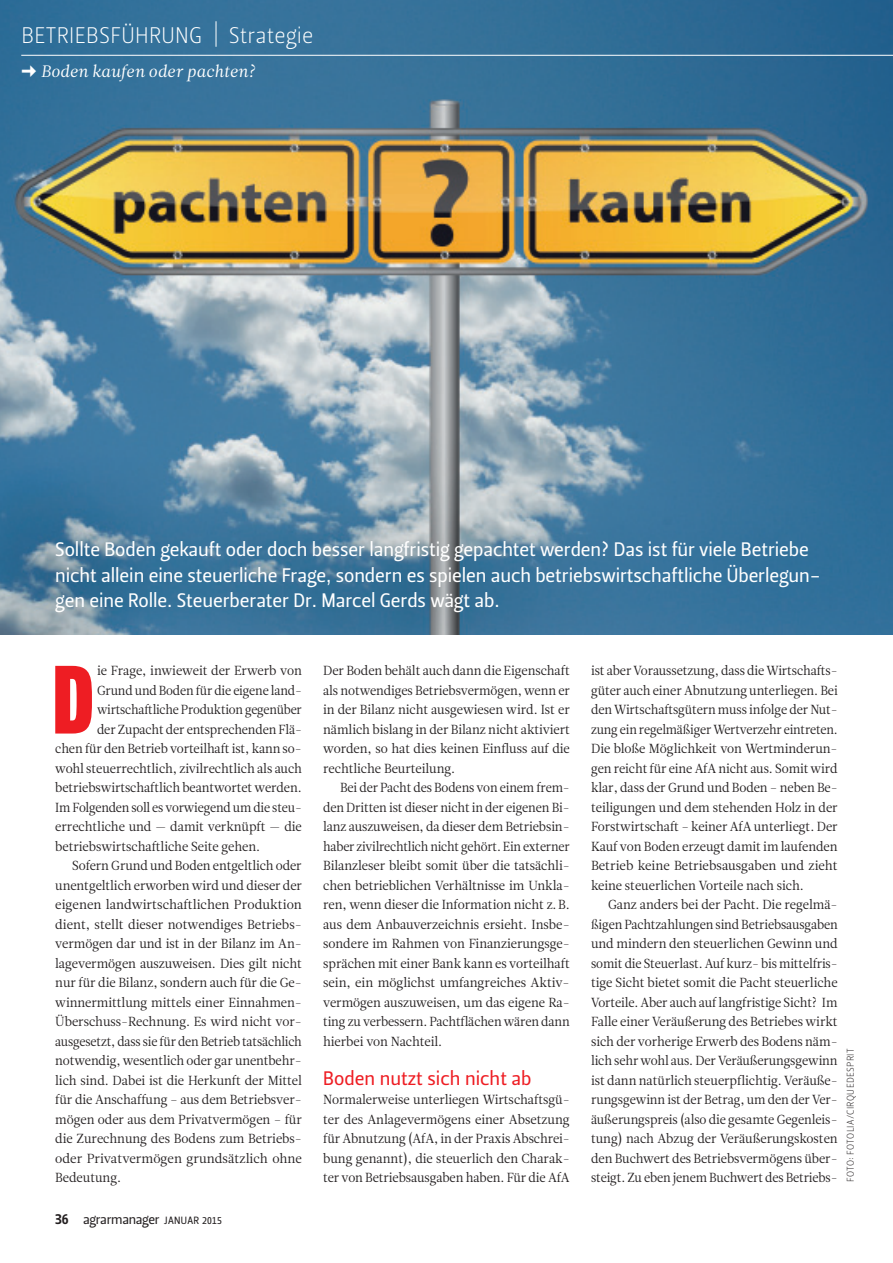
<style>
.page{position:relative;width:893px;height:1263px;background:#fff}
.page>*{position:absolute;margin:0;border:0;box-sizing:border-box;transform-origin:0 0}
._04_3_Text_Initial_4{font:96.75px "Leitura Headline Sans";color:#ee1d23;scale:.96 1}
.t1{font:22.5px "Leitura Sans Grot 1";letter-spacing:.015em;color:#fff}
._03_Vorspann{font:19.5px/25.5px "Leitura Sans Grot 2";letter-spacing:-.005em;color:#fff}
._07_Zwischenuebersch{font:19.5px "Leitura Sans Grot 2";color:#ee1d23}
.t2{font:16.5px "Leitura News Italic 1";letter-spacing:-.005em;color:#fff}
.t3{font:13.5px "Leitura Sans Grot 2";letter-spacing:-.025em;color:#231f20}
._04_2_Text{font:13.2px/19.5px "Leitura News Roman 1";letter-spacing:-.01em;color:#231f20;text-align:justify;scale:.95 1}
._04_2_Text-2{font:13.2px/19.5px "Leitura News Roman 1";letter-spacing:-.01em;color:#231f20;text-align:justify;scale:.96 1}
._04_2_Text-3{font:13.2px/19.5px "Leitura News Roman 1";letter-spacing:-.01em;color:#231f20;text-align:justify;scale:.94 1}
._04_1_Text_ohne_Einz{font:13.2px/19.5px "Leitura News Roman 1";letter-spacing:-.005em;color:#231f20;text-align:justify;scale:.95 1}
._04_1_Text_ohne_Einz-2{font:13.2px/19.5px "Leitura News Roman 1";letter-spacing:-.005em;color:#231f20;text-align:justify;scale:.96 1}
._04_3_Text_Initial_4-2{font:13.2px "Leitura News Roman 1";letter-spacing:-.01em;color:#231f20;scale:.96 1}
._04_3_Text_Initial_4-3{font:13.2px "Leitura News Roman 1";letter-spacing:-.01em;color:#231f20;scale:.95 1}
._04_3_Text_Initial_4-4{font:13.2px "Leitura News Roman 1";letter-spacing:-.01em;color:#231f20;scale:.93 1}
._04_3_Text_Initial_4-5{font:13.2px "Leitura News Roman 1";letter-spacing:-.01em;color:#231f20;scale:.92 1}
._04_3_Text_Initial_4-6{font:13.2px "Leitura News Roman 1";letter-spacing:-.01em;color:#231f20;scale:.94 1}
._09_Fotonachweis{font:9.75px "Leitura Sans Grot 1";letter-spacing:.035em;color:#231f20}
.s1{font-family:"Leitura Sans Grot 3";font-size:15px}
.s2{font-size:10.5px}
</style>
<div class="page">
<img style="left:0;top:0;width:893px;height:635px">
<hr style="left:21px;top:55px;width:195px;height:1px;background:#fff">
<hr style="left:216px;top:55px;width:677px;height:1px;background:#fff">
<svg style="left:216px;top:21px;width:1px;height:26px"></svg>
<svg style="left:22px;top:65px;width:14px;height:12px"></svg>
<p class="t1" style="left:21px;top:22px;width:182px">BETRIEBSFÜHRUNG</p>
<p class="t1" style="left:229px;top:22px;width:86px">Strategie</p>
<p class="t2" style="left:41px;top:61px;width:216px">Boden kaufen oder pachten?</p>
<p class="_03_Vorspann" style="left:55px;top:537px;width:767px">Sollte Boden gekauft oder doch besser langfristig gepachtet werden? Das ist für viele Betriebe nicht allein eine steuerliche Frage, sondern es spielen auch betriebswirtschaftliche Überlegun&shy;gen eine Rolle. Steuerberater Dr. Marcel Gerds wägt ab.</p>
<p class="_04_3_Text_Initial_4" style="left:52px;top:643px;width:45px">D</p>
<p class="_04_3_Text_Initial_4-2" style="left:97px;top:663px;width:215px">ie Frage, inwieweit der Erwerb von</p>
<p class="_04_3_Text_Initial_4-4" style="left:97px;top:682px;width:222px">Grund und Boden für die eigene land-</p>
<p class="_04_3_Text_Initial_4-5" style="left:97px;top:702px;width:224px">wirtschaftliche Produktion gegenüber</p>
<p class="_04_3_Text_Initial_4-6" style="left:97px;top:721px;width:219px">der Zupacht der entsprechenden Flä-</p>
<p class="_04_3_Text_Initial_4-3" style="left:55px;top:741px;width:261px">chen für den Betrieb vorteilhaft ist, kann so-</p>
<p class="_04_3_Text_Initial_4-2" style="left:55px;top:760px;width:259px">wohl steuerrechtlich, zivilrechtlich als auch</p>
<p class="_04_3_Text_Initial_4-3" style="left:55px;top:780px;width:261px">betriebswirtschaftlich beantwortet werden.</p>
<p class="_04_3_Text_Initial_4-4" style="left:55px;top:799px;width:267px">Im Folgenden soll es vorwiegend um die steu-</p>
<p class="_04_3_Text_Initial_4-2" style="left:55px;top:819px;width:258px">errechtliche und — damit verknüpft — die</p>
<p class="_04_3_Text_Initial_4-2" style="left:55px;top:838px;width:215px">betriebswirtschaftliche Seite gehen.</p>
<p class="_04_2_Text" style="left:55px;top:856px;width:261px;text-indent:17px">Sofern Grund und Boden entgeltlich oder unentgeltlich erworben wird und dieser der eigenen landwirtschaftlichen Produktion dient, stellt dieser notwendiges Betriebs&shy;vermögen dar und ist in der Bilanz im An&shy;lagevermögen auszuweisen. Dies gilt nicht nur für die Bilanz, sondern auch für die Ge&shy;winnermittlung mittels einer Einnahmen-Überschuss-Rechnung. Es wird nicht vor&shy;ausgesetzt, dass sie für den Betrieb tatsächlich notwendig, wesentlich oder gar unentbehr&shy;lich sind. Dabei ist die Herkunft der Mittel für die Anschaffung – aus dem Betriebsver&shy;mögen oder aus dem Privatvermögen – für die Zurechnung des Bodens zum Betriebs&shy;oder Privatvermögen grundsätzlich ohne Bedeutung.</p>
<p class="t3" style="left:55px;top:1211px;width:168px"><span class="s1">36</span> agrarmanager <span class="s2">Januar 2015</span></p>
<p class="_04_1_Text_ohne_Einz-2" style="left:323px;top:661px;width:259px">Der Boden behält auch dann die Eigenschaft als notwendiges Betriebsvermögen, wenn er in der Bilanz nicht ausgewiesen wird. Ist er nämlich bislang in der Bilanz nicht aktiviert worden, so hat dies keinen Einfluss auf die rechtliche Beurteilung.</p>
<p class="_04_2_Text-3" style="left:323px;top:778px;width:264px;text-indent:17px">Bei der Pacht des Bodens von einem frem&shy;den Dritten ist dieser nicht in der eigenen Bi&shy;lanz auszuweisen, da dieser dem Betriebsin&shy;haber zivilrechtlich nicht gehört. Ein externer Bilanzleser bleibt somit über die tatsächli&shy;chen betrieblichen Verhältnisse im Unkla&shy;ren, wenn dieser die Information nicht z.B. aus dem Anbauverzeichnis ersieht. Insbe&shy;sondere im Rahmen von Finanzierungsge&shy;sprächen mit einer Bank kann es vorteilhaft sein, ein möglichst umfangreiches Aktiv&shy;vermögen auszuweisen, um das eigene Ra&shy;ting zu verbessern. Pachtflächen wären dann hierbei von Nachteil.</p>
<p class="_07_Zwischenuebersch" style="left:323px;top:1066px;width:210px">Boden nutzt sich nicht ab</p>
<p class="_04_1_Text_ohne_Einz-2" style="left:323px;top:1090px;width:258px">Normalerweise unterliegen Wirtschaftsgü&shy;ter des Anlagevermögens einer Absetzung für Abnutzung (AfA, in der Praxis Abschrei&shy;bung genannt), die steuerlich den Charak&shy;ter von Betriebsausgaben haben. Für die AfA</p>
<p class="_04_1_Text_ohne_Einz" style="left:591px;top:661px;width:261px">ist aber Voraussetzung, dass die Wirtschafts&shy;güter auch einer Abnutzung unterliegen. Bei den Wirtschaftsgütern muss infolge der Nut&shy;zung ein regelmäßiger Wertverzehr eintreten.<br>Die bloße Möglichkeit von Wertminderun&shy;gen reicht für eine AfA nicht aus. Somit wird klar, dass der Grund und Boden – neben Be&shy;teiligungen und dem stehenden Holz in der Forstwirtschaft – keiner AfA unterliegt. Der Kauf von Boden erzeugt damit im laufenden Betrieb keine Betriebsausgaben und zieht keine steuerlichen Vorteile nach sich.</p>
<p class="_04_2_Text-2" style="left:591px;top:895px;width:258px;text-indent:17px">Ganz anders bei der Pacht. Die regelmä&shy;ßigen Pachtzahlungen sind Betriebsausgaben und mindern den steuerlichen Gewinn und somit die Steuerlast. Auf kurz- bis mittelfris&shy;tige Sicht bietet somit die Pacht steuerliche Vorteile. Aber auch auf langfristige Sicht? Im Falle einer Veräußerung des Betriebes wirkt sich der vorherige Erwerb des Bodens näm&shy;lich sehr wohl aus. Der Veräußerungsgewinn ist dann natürlich steuerpflichtig. Veräuße&shy;rungsgewinn ist der Betrag, um den der Ver&shy;äußerungspreis (also die gesamte Gegenleis&shy;tung) nach Abzug der Veräußerungskosten den Buchwert des Betriebsvermögens über&shy;steigt. Zu eben jenem Buchwert des Betriebs-</p>
<p class="_09_Fotonachweis" style="left:845px;top:1182px;width:135px;rotate:-90deg">FOTO: FOTOLIA/CIRQUEDESPRIT</p>
</div>
